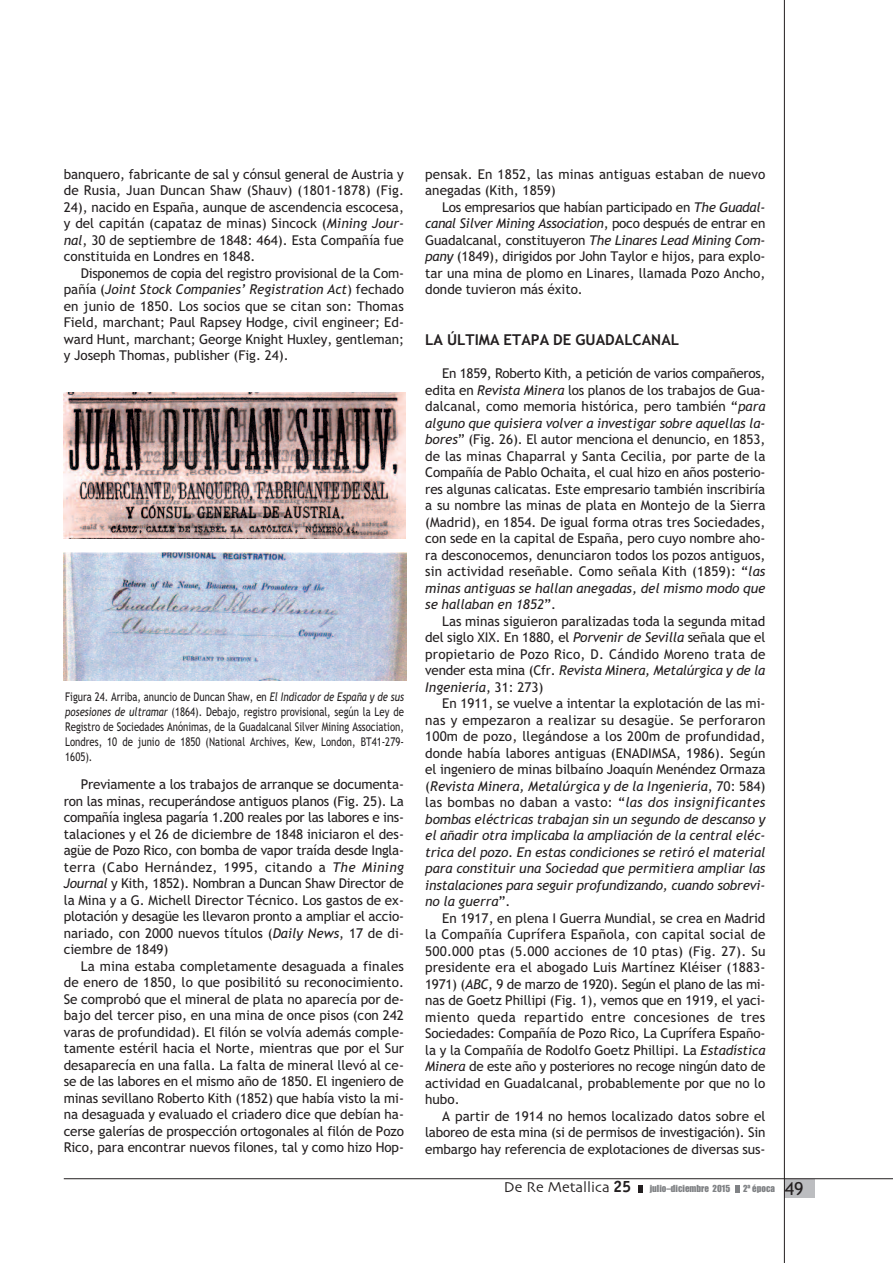
<style>
.page{position:relative;width:893px;height:1263px;background:#fff}
.page>*{position:absolute;margin:0;border:0;box-sizing:border-box;transform-origin:0 0}
.t1{font:700 15px "Trebuchet MS";color:#231f20}
.t2{font:13.5px/16.5px "Trebuchet MS";color:#231f20;text-align:justify}
.t3{font:italic 13.5px/16.5px "Trebuchet MS";letter-spacing:-.01em;color:#231f20;text-align:justify}
.t4{font:12px/15px "Trebuchet MS";color:#231f20;text-align:justify;scale:.8 1}
.t5{font:9px "Impact";color:#808285}
.s1{font-style:italic}
.s2{font-style:normal}
.s3{font-family:"Skia";font-size:15px;color:#231f20}
.s4{font-family:"Officina Sans";font-weight:700;font-size:16.5px;color:#231f20}
.s5{font-family:"Trebuchet MS";font-size:18px;color:#231f20}
</style>
<div class="page">
<div style="left:784px;top:1179px;width:31px;height:18px;background:#bcbdc0"></div>
<svg style="left:735px;top:1185px;width:5px;height:7px"></svg>
<svg style="left:638px;top:1185px;width:5px;height:7px"></svg>
<hr style="left:784px;top:0;width:1px;height:1263px;background:#231f20">
<hr style="left:64px;top:1178px;width:829px;height:1px;background:#231f20">
<img style="left:64px;top:393px;width:342px;height:145px">
<img style="left:64px;top:552px;width:342px;height:129px">
<p class="t2" style="left:64px;top:166px;width:342px">banquero, fabricante de sal y cónsul general de Austria y de Rusia, Juan Duncan Shaw (Shauv) (1801-1878) (Fig.<br>24), nacido en España, aunque de ascendencia escocesa, y del capitán (capataz de minas) Sincock (<span class="s1">Mining Jour&shy;nal</span>, 30 de septiembre de 1848: 464). Esta Compañía fue constituida en Londres en 1848.</p>
<p class="t2" style="left:64px;top:265px;width:342px;text-indent:17px">Disponemos de copia del registro provisional de la Com&shy;pañía (<span class="s1">Joint Stock Companies’ Registration Act</span>) fechado en junio de 1850. Los socios que se citan son: Thomas Field, marchant; Paul Rapsey Hodge, civil engineer; Ed&shy;ward Hunt, marchant; George Knight Huxley, gentleman; y Joseph Thomas, publisher (Fig. 24).</p>
<p class="t4" style="left:65px;top:689px;width:425px">Figura 24. Arriba, anuncio de Duncan Shaw, en <span class="s1">El Indicador de España y de sus posesiones de ultramar</span> (1864). Debajo, registro provisional, según la Ley de Registro de Sociedades Anónimas, de la Guadalcanal Silver Mining Association, Londres, 10 de junio de 1850 (National Archives, Kew, London, BT41-279- 1605).</p>
<p class="t2" style="left:64px;top:776px;width:342px;text-indent:17px">Previamente a los trabajos de arranque se documenta&shy;ron las minas, recuperándose antiguos planos (Fig. 25). La compañía inglesa pagaría 1.200 reales por las labores e ins&shy;talaciones y el 26 de diciembre de 1848 iniciaron el des&shy;agüe de Pozo Rico, con bomba de vapor traída desde Ingla&shy;terra (Cabo Hernández, 1995, citando a <span class="s1">The Mining Journal</span> y Kith, 1852). Nombran a Duncan Shaw Director de la Mina y a G. Michell Director Técnico. Los gastos de ex&shy;plotación y desagüe les llevaron pronto a ampliar el accio&shy;nariado, con 2000 nuevos títulos (<span class="s1">Daily News</span>, 17 de di&shy;ciembre de 1849)</p>
<p class="t2" style="left:64px;top:958px;width:342px;text-indent:17px">La mina estaba completamente desaguada a finales de enero de 1850, lo que posibilitó su reconocimiento.<br>Se comprobó que el mineral de plata no aparecía por de&shy;bajo del tercer piso, en una mina de once pisos (con 242 varas de profundidad). El filón se volvía además comple&shy;tamente estéril hacia el Norte, mientras que por el Sur desaparecía en una falla. La falta de mineral llevó al ce&shy;se de las labores en el mismo año de 1850. El ingeniero de minas sevillano Roberto Kith (1852) que había visto la mi&shy;na desaguada y evaluado el criadero dice que debían ha&shy;cerse galerías de prospección ortogonales al filón de Pozo Rico, para encontrar nuevos filones, tal y como hizo Hop-</p>
<p class="t2" style="left:425px;top:166px;width:342px">pensak. En 1852, las minas antiguas estaban de nuevo anegadas (Kith, 1859)</p>
<p class="t2" style="left:425px;top:199px;width:342px;text-indent:17px">Los empresarios que habían participado en <span class="s1">The Guadal&shy;canal Silver Mining Association</span>, poco después de entrar en Guadalcanal, constituyeron <span class="s1">The Linares Lead Mining Com&shy;pany</span> (1849), dirigidos por John Taylor e hijos, para explo&shy;tar una mina de plomo en Linares, llamada Pozo Ancho, donde tuvieron más éxito.</p>
<p class="t1" style="left:425px;top:331px;width:255px">LA ÚLTIMA ETAPA DE GUADALCANAL</p>
<p class="t2" style="left:425px;top:365px;width:342px;text-indent:17px">En 1859, Roberto Kith, a petición de varios compañeros, edita en <span class="s1">Revista Minera</span> los planos de los trabajos de Gua&shy;dalcanal, como memoria histórica, pero también “<span class="s1">para alguno que quisiera volver a investigar sobre aquellas la&shy;bores</span>” (Fig. 26). El autor menciona el denuncio, en 1853, de las minas Chaparral y Santa Cecilia, por parte de la Compañía de Pablo Ochaita, el cual hizo en años posterio&shy;res algunas calicatas. Este empresario también inscribiría a su nombre las minas de plata en Montejo de la Sierra (Madrid), en 1854. De igual forma otras tres Sociedades, con sede en la capital de España, pero cuyo nombre aho&shy;ra desconocemos, denunciaron todos los pozos antiguos, sin actividad reseñable. Como señala Kith (1859): “<span class="s1">las minas antiguas se hallan anegadas, del mismo modo que se hallaban en 1852</span>”.</p>
<p class="t2" style="left:425px;top:613px;width:342px;text-indent:17px">Las minas siguieron paralizadas toda la segunda mitad del siglo XIX. En 1880, el <span class="s1">Porvenir de Sevilla</span> señala que el propietario de Pozo Rico, D. Cándido Moreno trata de vender esta mina (Cfr. <span class="s1">Revista Minera, Metalúrgica y de la Ingeniería</span>, 31: 273)</p>
<p class="t3" style="left:425px;top:695px;width:342px;text-indent:17px"><span class="s2">En 1911, se vuelve a intentar la explotación de las mi&shy;nas y empezaron a realizar su desagüe. Se perforaron 100m de pozo, llegándose a los 200m de profundidad, donde había labores antiguas (ENADIMSA, 1986). Según el ingeniero de minas bilbaíno Joaquín Menéndez Ormaza (</span>Revista Minera, Metalúrgica y de la Ingeniería<span class="s2">, 70: 584) las bombas no daban a vasto: “</span>las dos insignificantes bombas eléctricas trabajan sin un segundo de descanso y el añadir otra implicaba la ampliación de la central eléc&shy;trica del pozo. En estas condiciones se retiró el material para constituir una Sociedad que permitiera ampliar las instalaciones para seguir profundizando, cuando sobrevi&shy;no la guerra<span class="s2">”.</span></p>
<p class="t2" style="left:425px;top:910px;width:342px;text-indent:17px">En 1917, en plena I Guerra Mundial, se crea en Madrid la Compañía Cuprífera Española, con capital social de 500.000 ptas (5.000 acciones de 10 ptas) (Fig. 27). Su presidente era el abogado Luis Martínez Kléiser (1883- 1971) (<span class="s1">ABC</span>, 9 de marzo de 1920). Según el plano de las mi&shy;nas de Goetz Phillipi (Fig. 1), vemos que en 1919, el yaci&shy;miento queda repartido entre concesiones de tres Sociedades: Compañía de Pozo Rico, La Cuprífera Españo&shy;la y la Compañía de Rodolfo Goetz Phillipi. La <span class="s1">Estadística Minera</span> de este año y posteriores no recoge ningún dato de actividad en Guadalcanal, probablemente por que no lo hubo.</p>
<p class="t2" style="left:425px;top:1108px;width:342px;text-indent:17px">A partir de 1914 no hemos localizado datos sobre el laboreo de esta mina (si de permisos de investigación). Sin embargo hay referencia de explotaciones de diversas sus-</p>
<p class="t5" style="left:504px;top:1184px;width:228px"><span class="s3">De Re Metallica</span> <span class="s4">25</span> julio–diciembre 2015</p>
<p class="t5" style="left:743px;top:1184px;width:62px">2ª época <span class="s5">49</span></p>
</div>
